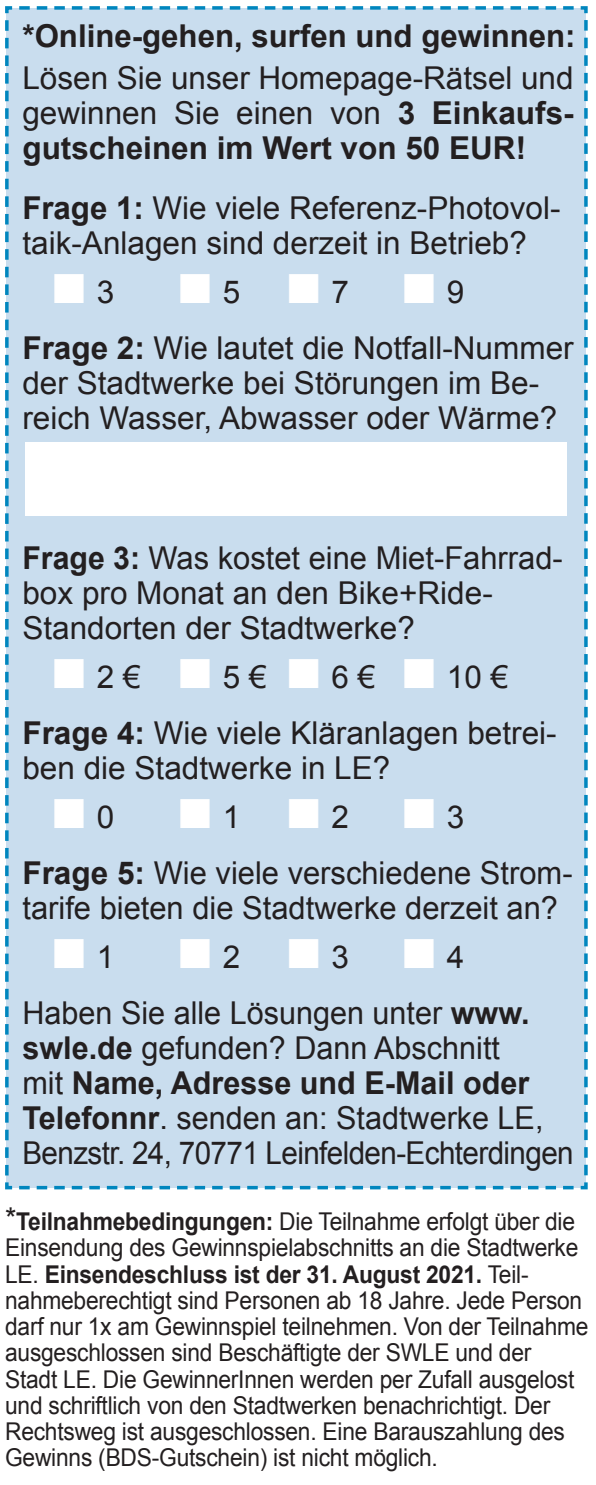
<style>
.page{position:relative;width:596px;height:1485px;background:#fff}
.page>*{position:absolute;margin:0;border:0;box-sizing:border-box;transform-origin:0 0}
.t1{font:31.5px/35px "Arial";color:#231f20}
.t2{font:700 31.5px "Arial";color:#231f20}
.t3{font:24.5px/26.2px "Arial";letter-spacing:-.01em;color:#231f20;scale:.93 1}
.s1{font-weight:700}
.s2{color:#fff}
.s3{font-size:31.5px}
</style>
<div class="page">
<div style="left:5px;top:6px;width:583px;height:1184px;background:#c9ddee"></div>
<div style="left:25px;top:442px;width:541px;height:74px;background:#fff"></div>
<svg style="left:22px;top:302px;width:12px;height:1px"></svg>
<svg style="left:22px;top:687px;width:12px;height:1px"></svg>
<svg style="left:22px;top:827px;width:12px;height:1px"></svg>
<svg style="left:22px;top:967px;width:12px;height:1px"></svg>
<p class="t2" style="left:22px;top:15px;width:554px">*Online-gehen, surfen und gewinnen:</p>
<p class="t1" style="left:22px;top:61px;width:552px;text-align:justify">Lösen Sie unser Homepage-Rätsel und gewinnen Sie einen von <span class="s1">3 Einkaufs&shy;gutscheinen im Wert von 50 EUR!</span></p>
<p class="t1" style="left:22px;top:190px;width:539px"><span class="s1">Frage 1:</span> Wie viele Referenz-Photovol&shy;taik-Anlagen sind derzeit in Betrieb?</p>
<p class="t1" style="left:53px;top:274px;width:63px"><span class="s2">■</span> 3</p>
<p class="t1" style="left:179px;top:274px;width:171px"><span class="s2">■</span>5 <span class="s2">■</span>7</p>
<p class="t1" style="left:403px;top:274px;width:63px"><span class="s2">■</span> 9</p>
<p class="t1" style="left:22px;top:330px;width:552px"><span class="s1">Frage 2:</span> Wie lautet die Notfall-Nummer der Stadtwerke bei Störungen im Be&shy;reich Wasser, Abwasser oder Wärme?</p>
<p class="t1" style="left:22px;top:540px;width:542px"><span class="s1">Frage 3:</span> Was kostet eine Miet-Fahrrad&shy;box pro Monat an den Bike+Ride-<br>Standorten der Stadtwerke?</p>
<p class="t1" style="left:53px;top:659px;width:456px"><span class="s2">■</span>2 € <span class="s2">■</span>5 € <span class="s2">■</span>6 € <span class="s2">■</span>10 €</p>
<p class="t1" style="left:22px;top:715px;width:535px"><span class="s1">Frage 4:</span> Wie viele Kläranlagen betrei&shy;ben die Stadtwerke in LE?</p>
<p class="t1" style="left:53px;top:799px;width:63px"><span class="s2">■</span> 0</p>
<p class="t1" style="left:179px;top:799px;width:171px"><span class="s2">■</span>1 <span class="s2">■</span>2</p>
<p class="t1" style="left:403px;top:799px;width:63px"><span class="s2">■</span> 3</p>
<p class="t1" style="left:22px;top:855px;width:551px"><span class="s1">Frage 5:</span> Wie viele verschiedene Strom&shy;tarife bieten die Stadtwerke derzeit an?</p>
<p class="t1" style="left:53px;top:939px;width:63px"><span class="s2">■</span> 1</p>
<p class="t1" style="left:179px;top:939px;width:171px"><span class="s2">■</span>2 <span class="s2">■</span>3</p>
<p class="t1" style="left:403px;top:939px;width:63px"><span class="s2">■</span> 4</p>
<p class="t1" style="left:22px;top:995px;width:552px">Haben Sie alle Lösungen unter <span class="s1">www. swle.de</span> gefunden? Dann Abschnitt<br>mit <span class="s1">Name, Adresse und E-Mail oder Telefonnr</span>. senden an: Stadtwerke LE, Benzstr. 24, 70771 Leinfelden-Echterdingen</p>
<p class="t3" style="left:5px;top:1208px;width:629px"><span class="s3">*</span><span class="s1">Teilnahmebedingungen:</span> Die Teilnahme erfolgt über die Einsendung des Gewinnspielabschnitts an die Stadtwerke LE. <span class="s1">Einsendeschluss ist der 31. August 2021.</span> Teil&shy;nahmeberechtigt sind Personen ab 18 Jahre. Jede Person darf nur 1x am Gewinnspiel teilnehmen. Von der Teilnahme ausgeschlossen sind Beschäftigte der SWLE und der Stadt LE. Die GewinnerInnen werden per Zufall ausgelost und schriftlich von den Stadtwerken benachrichtigt. Der Rechtsweg ist ausgeschlossen. Eine Barauszahlung des Gewinns (BDS-Gutschein) ist nicht möglich.</p>
</div>
